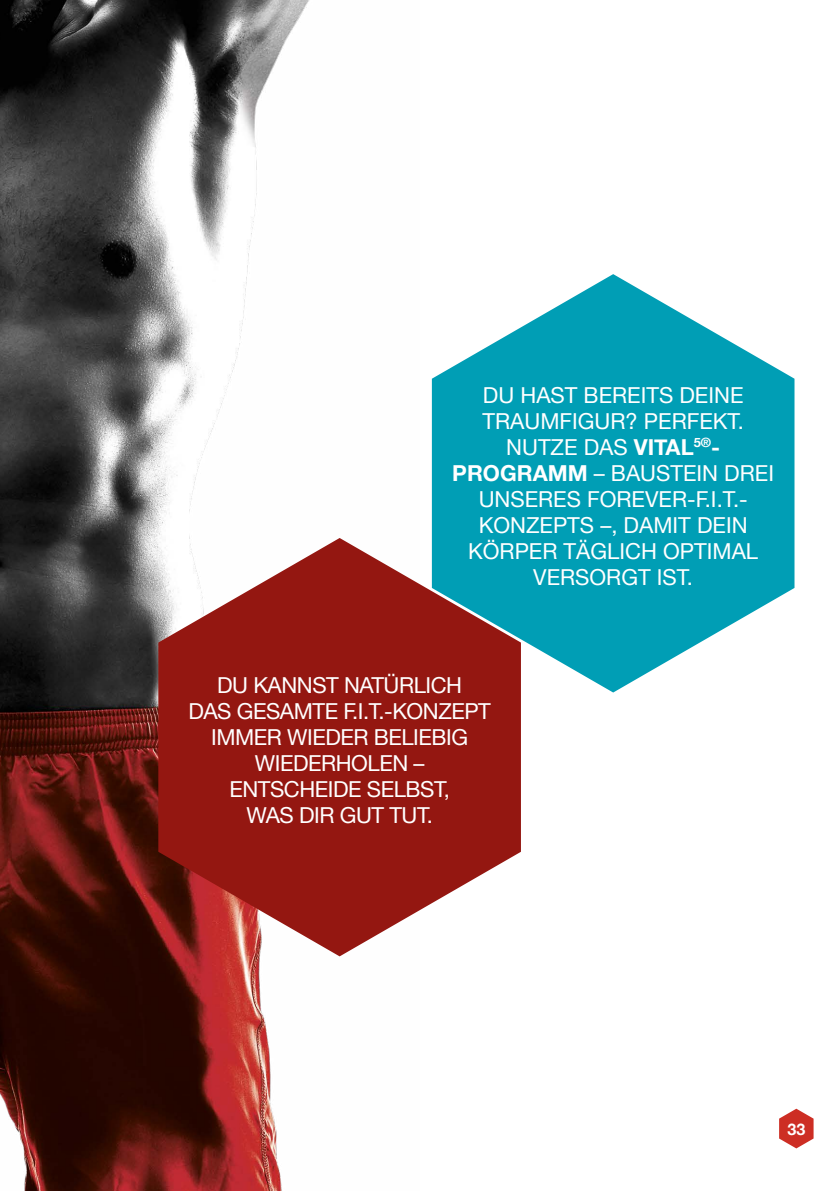
<style>
.page{position:relative;width:840px;height:1191px;background:#fff}
.page>*{position:absolute;margin:0;border:0;box-sizing:border-box;transform-origin:0 0}
.t1{font:22px/26px "Helvetica Neue";color:#fff;text-align:center}
.t2{font:22px/26px "Helvetica Neue";letter-spacing:-.02em;color:#fff;text-align:center}
.t3{font:700 16px "Helvetica Neue";color:#fff}
.s1{font-weight:700}
</style>
<div class="page">
<img style="left:0;top:0;width:340px;height:1191px">
<svg style="left:431px;top:274px;width:363px;height:418px;fill:#009eb5"></svg>
<svg style="left:158px;top:538px;width:362px;height:418px;background:#9d413d"></svg>
<svg style="left:779px;top:1108px;width:34px;height:40px"></svg>
<p class="t1" style="left:452px;top:381px;width:323px">DU HAST BEREITS DEINE<br>TRAUMFIGUR? PERFEKT.<br>NUTZE DAS <span class="s1">VITAL</span><sup>5®</sup><span class="s1">-<br>PROGRAMM</span> – BAUSTEIN DREI<br>UNSERES FOREVER-F. I.T.-<br>KONZEPTS –, DAMIT DEIN<br>KÖRPER TÄGLICH OPTIMAL<br>VERSORGT IST.</p>
<p class="t2" style="left:188px;top:671px;width:304px">DU KANNST NATÜRLICH<br>DAS GESAMTE F. I.T. -KONZEPT<br>IMMER WIEDER BELIEBIG<br>WIEDERHOLEN –<br>ENTSCHEIDE SELBST,<br>WAS DIR GUT TUT.</p>
<p class="t3" style="left:787px;top:1116px;width:19px">33</p>
</div>
